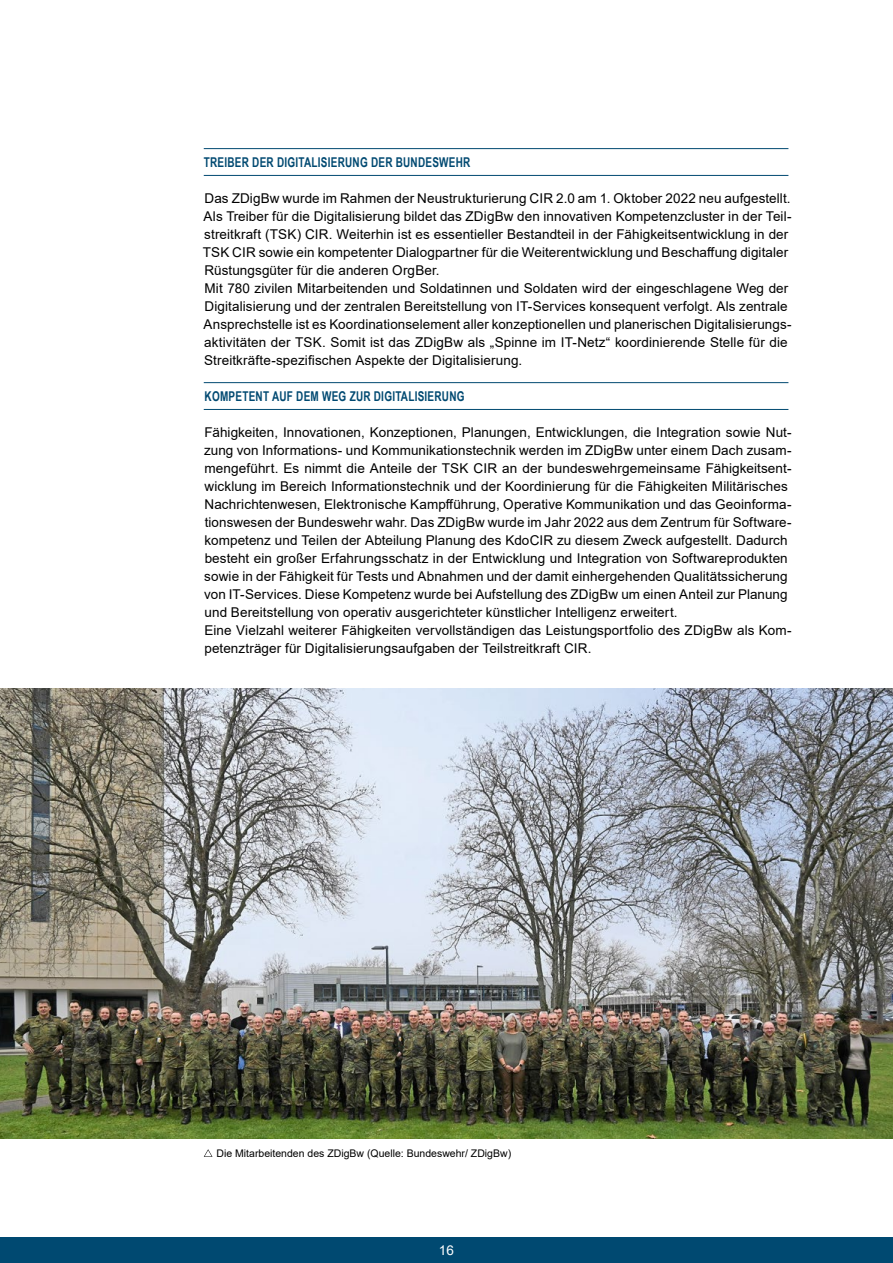
<style>
.page{position:relative;width:893px;height:1263px;background:#fff}
.page>*{position:absolute;margin:0;border:0;box-sizing:border-box;transform-origin:0 0}
.t1{font:13.5px/18px "Arial";letter-spacing:.005em;color:#000}
.t2{font:700 13.5px "Arial Narrow";letter-spacing:.02em;color:#004971;scale:.9 1}
.t3{font:13.5px "Arial";color:#fff}
.t4{font:10.5px "Arial";color:#000}
</style>
<div class="page">
<hr style="left:204px;top:148px;width:584px;height:1px;background:#004971">
<hr style="left:204px;top:175px;width:584px;height:1px;background:#004971">
<hr style="left:204px;top:382px;width:584px;height:1px;background:#004971">
<hr style="left:204px;top:409px;width:584px;height:1px;background:#004971">
<img style="left:0;top:689px;width:893px;height:450px">
<svg style="left:204px;top:1149px;width:9px;height:8px"></svg>
<div style="left:0;top:1237px;width:893px;height:26px;background:#004971"></div>
<p class="t2" style="left:204px;top:152px;width:298px">TREIBER DER DIGITALISIERUNG DER BUNDESWEHR</p>
<p class="t1" style="left:203px;top:189px;width:590px">Das ZDigBw wurde im Rahmen der Neustrukturierung CIR 2.0 am 1. Oktober 2022 neu aufgestellt.<br>Als Treiber für die Digitalisierung bildet das ZDigBw den innovativen Kompetenzcluster in der Teil&shy;streitkraft (TSK) CIR. Weiterhin ist es essentieller Bestandteil in der Fähigkeitsentwicklung in der TSK CIR sowie ein kompetenter Dialogpartner für die Weiterentwicklung und Beschaffung digitaler Rüstungsgüter für die anderen OrgBer.<br>Mit 780 zivilen Mitarbeitenden und Soldatinnen und Soldaten wird der eingeschlagene Weg der Digitalisierung und der zentralen Bereitstellung von IT-Services konsequent verfolgt. Als zentrale Ansprechstelle ist es Koordinationselement aller konzeptionellen und planerischen Digitalisierungs&shy;aktivitäten der TSK. Somit ist das ZDigBw als „Spinne im IT-Netz“ koordinierende Stelle für die Streitkräfte-spezifischen Aspekte der Digitalisierung.</p>
<p class="t2" style="left:205px;top:386px;width:290px">KOMPETENT AUF DEM WEG ZUR DIGITALISIERUNG</p>
<p class="t1" style="left:204px;top:423px;width:589px">Fähigkeiten, Innovationen, Konzeptionen, Planungen, Entwicklungen, die Integration sowie Nut&shy;zung von Informations- und Kommunikationstechnik werden im ZDigBw unter einem Dach zusam&shy;mengeführt. Es nimmt die Anteile der TSK CIR an der bundeswehrgemeinsame Fähigkeitsent&shy;wicklung im Bereich Informationstechnik und der Koordinierung für die Fähigkeiten Militärisches Nachrichtenwesen, Elektronische Kampfführung, Operative Kommunikation und das Geoinforma&shy;tionswesen der Bundeswehr wahr. Das ZDigBw wurde im Jahr 2022 aus dem Zentrum für Software&shy;kompetenz und Teilen der Abteilung Planung des KdoCIR zu diesem Zweck aufgestellt. Dadurch besteht ein großer Erfahrungsschatz in der Entwicklung und Integration von Softwareprodukten sowie in der Fähigkeit für Tests und Abnahmen und der damit einhergehenden Qualitätssicherung von IT-Services. Diese Kompetenz wurde bei Aufstellung des ZDigBw um einen Anteil zur Planung und Bereitstellung von operativ ausgerichteter künstlicher Intelligenz erweitert.<br>Eine Vielzahl weiterer Fähigkeiten vervollständigen das Leistungsportfolio des ZDigBw als Kom&shy;petenzträger für Digitalisierungsaufgaben der Teilstreitkraft CIR.</p>
<p class="t4" style="left:216px;top:1146px;width:296px">Die Mitarbeitenden des ZDigBw (Quelle: Bundeswehr/ ZDigBw)</p>
<p class="t3" style="left:439px;top:1240px;width:17px">16</p>
</div>
